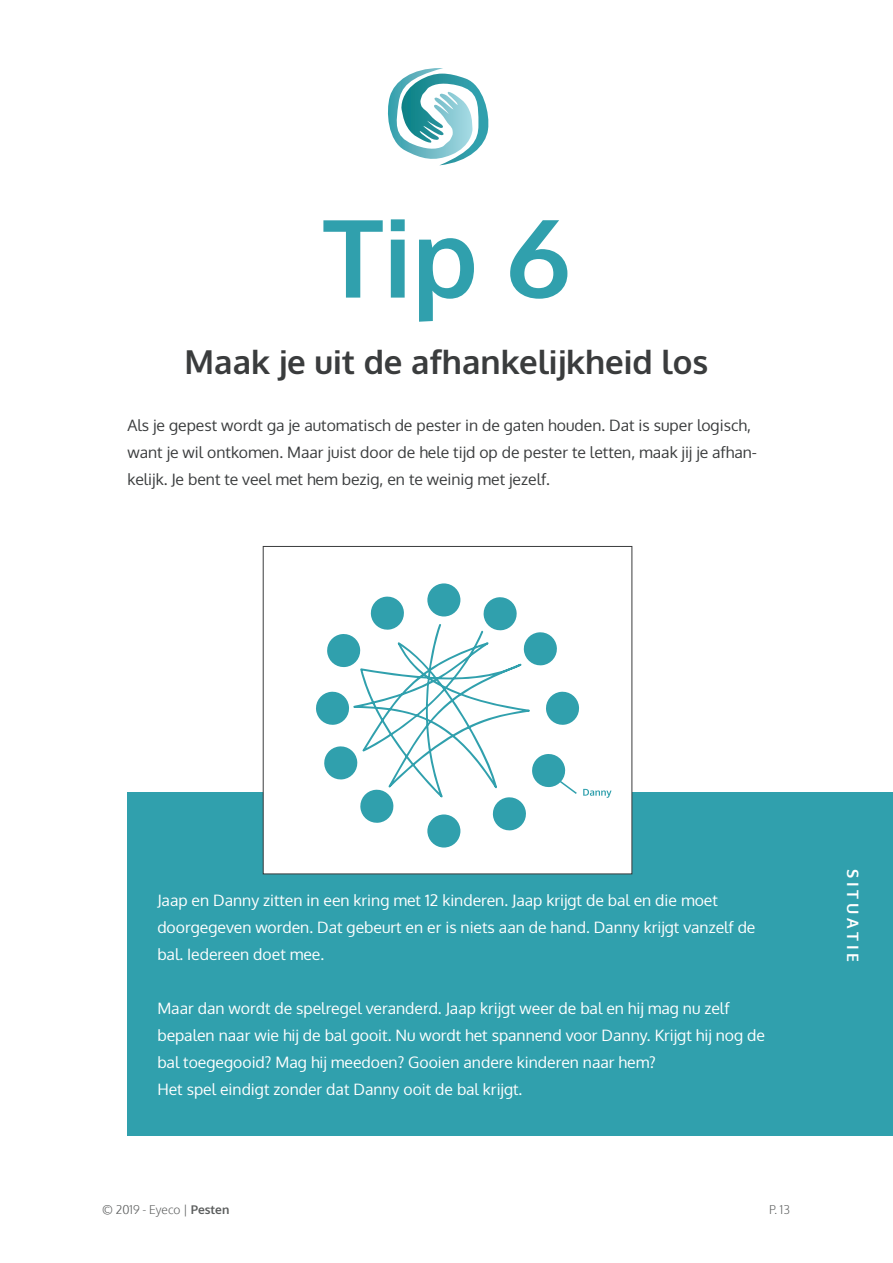
<style>
.page{position:relative;width:893px;height:1263px;background:#fff}
.page>*{position:absolute;margin:0;border:0;box-sizing:border-box;transform-origin:0 0}
.t1{font:700 108px "Oxygen";color:#30a0ad}
.t2{font:700 33px "Oxygen";color:#3a3c3d}
.t3{font:15.75px/27px "Oxygen";color:#fff}
.t4{font:15.75px/27px "Oxygen";color:#3a3c3d}
.t5{font:700 15.75px "Oxygen";letter-spacing:.25em;color:#fff}
.t6{font:300 12px "Oxygen";color:#5b5d5d}
.s1{font-weight:700}
</style>
<div class="page">
<div style="left:128px;top:792px;width:765px;height:343px;background:#30a0ad"></div>
<svg style="left:388px;top:68px;width:101px;height:97px"></svg>
<div style="left:263px;top:546px;width:369px;height:328px;background:#fff;border:1px solid #3a3c3d"></div>
<div style="left:427px;top:583px;width:33px;height:33px;background:#30a0ad;border-radius:50%"></div>
<div style="left:427px;top:814px;width:33px;height:33px;background:#30a0ad;border-radius:50%"></div>
<svg style="left:316px;top:596px;width:295px;height:235px"></svg>
<p class="t1" style="left:323px;top:191px;width:249px">Tip 6</p>
<p class="t2" style="left:185px;top:341px;width:525px">Maak je uit de afhankelijkheid los</p>
<p class="t4" style="left:128px;top:412px;width:631px">Als je gepest wordt ga je automatisch de pester in de gaten houden. Dat is super logisch, want je wil ontkomen. Maar juist door de hele tijd op de pester te letten, maak jij je afhan&shy;kelijk. Je bent te veel met hem bezig, en te weinig met jezelf.</p>
<p class="t3" style="left:157px;top:887px;width:600px">Jaap en Danny zitten in een kring met 12 kinderen. Jaap krijgt de bal en die moet doorgegeven worden. Dat gebeurt en er is niets aan de hand. Danny krijgt vanzelf de bal. Iedereen doet mee.</p>
<p class="t3" style="left:157px;top:995px;width:609px">Maar dan wordt de spelregel veranderd. Jaap krijgt weer de bal en hij mag nu zelf bepalen naar wie hij de bal gooit. Nu wordt het spannend voor Danny. Krijgt hij nog de bal toegegooid? Mag hij meedoen? Gooien andere kinderen naar hem?</p>
<p class="t3" style="left:157px;top:1076px;width:367px">Het spel eindigt zonder dat Danny ooit de bal krijgt.</p>
<p class="t6" style="left:102px;top:1202px;width:129px">© 2019 - Eyeco | <span class="s1">Pesten</span></p>
<p class="t6" style="left:769px;top:1202px;width:22px">P. 13</p>
<p class="t5" style="left:863px;top:868px;width:95px;rotate:90deg">SITUATIE</p>
</div>
